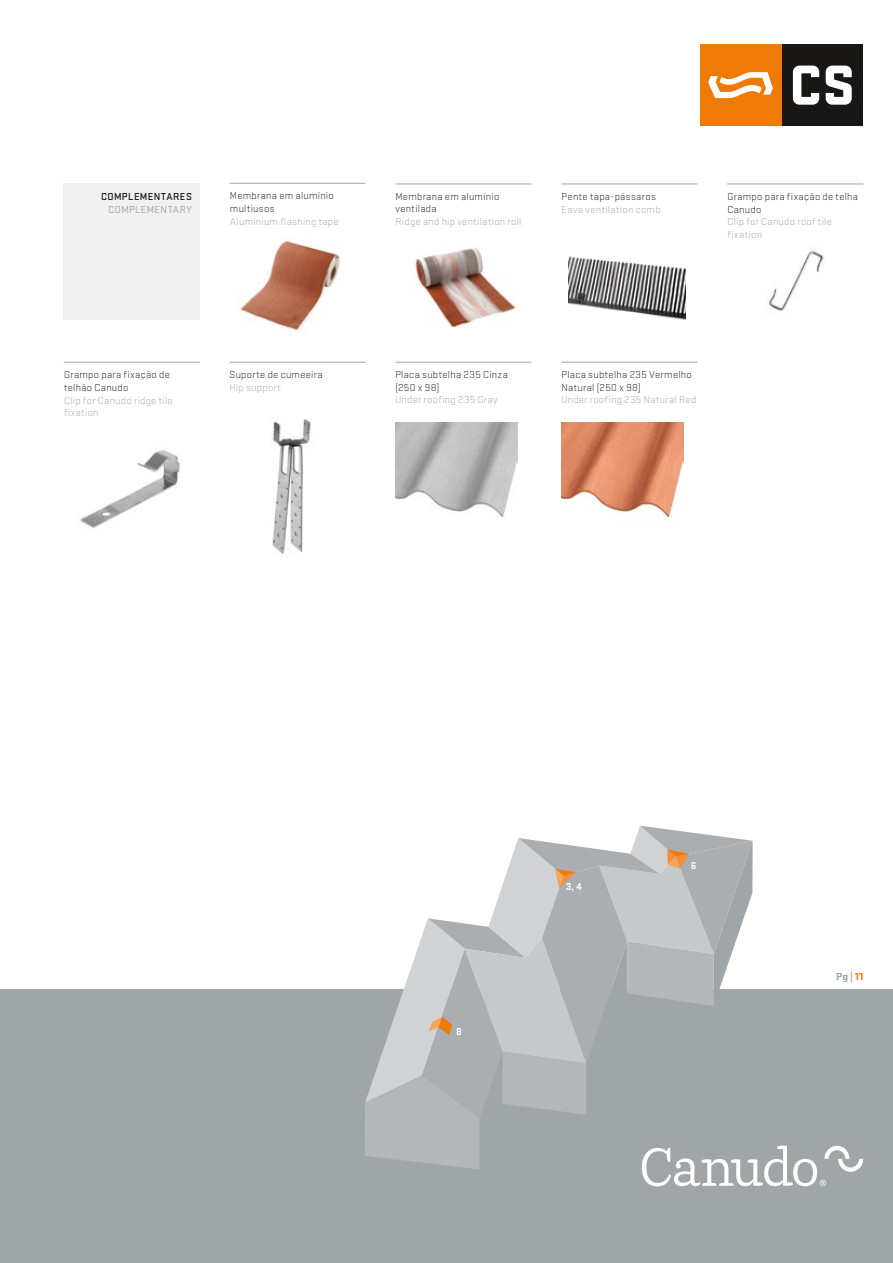
<style>
.page{position:relative;width:893px;height:1263px;background:#fff}
.page>*{position:absolute;margin:0;border:0;box-sizing:border-box;transform-origin:0 0}
.t1{font:300 10.5px/12.6px "Stratum 2";letter-spacing:.025em;color:#181716}
.t2{font:300 10.5px/12.6px "Stratum 2";letter-spacing:.025em;color:#a0a5a7}
.t3{font:500 10.5px "Stratum 2";letter-spacing:.035em;color:#181716}
.t4{font:10.5px "Stratum 2";letter-spacing:.035em;color:#a0a5a7}
.t5{font:500 10.5px "Stratum 2";color:#a0a5a7}
.t6{font:700 10.5px "Stratum 2";color:#fff}
.s1{color:#ef7a06}
</style>
<div class="page">
<div style="left:781px;top:44px;width:82px;height:82px;background:#181716"></div>
<svg style="left:793px;top:66px;width:26px;height:39px"></svg>
<svg style="left:826px;top:66px;width:26px;height:39px"></svg>
<div style="left:700px;top:44px;width:81px;height:82px;background:#ef7a06"></div>
<svg style="left:708px;top:72px;width:65px;height:26px"></svg>
<img style="left:272px;top:419px;width:39px;height:135px">
<img style="left:415px;top:248px;width:101px;height:80px">
<img style="left:240px;top:240px;width:101px;height:91px">
<img style="left:569px;top:256px;width:117px;height:64px">
<div style="left:0;top:990px;width:893px;height:273px;background:#a0a5a7"></div>
<div style="left:64px;top:184px;width:136px;height:136px;background:#f1f1f2"></div>
<hr style="left:230px;top:183px;width:136px;height:1px;background:#a0a5a7">
<img style="left:395px;top:422px;width:123px;height:96px">
<hr style="left:395px;top:362px;width:136px;height:1px;background:#a0a5a7">
<hr style="left:395px;top:184px;width:136px;height:1px;background:#a0a5a7">
<img style="left:561px;top:422px;width:123px;height:97px">
<hr style="left:561px;top:362px;width:136px;height:1px;background:#a0a5a7">
<hr style="left:229px;top:362px;width:137px;height:1px;background:#a0a5a7">
<hr style="left:561px;top:184px;width:136px;height:1px;background:#a0a5a7">
<img style="left:768px;top:250px;width:56px;height:61px">
<hr style="left:727px;top:184px;width:136px;height:1px;background:#a0a5a7">
<img style="left:80px;top:450px;width:101px;height:79px">
<hr style="left:64px;top:362px;width:136px;height:1px;background:#a0a5a7">
<svg style="left:365px;top:826px;width:498px;height:360px"></svg>
<p class="t3" style="left:101px;top:191px;width:92px">COMPLEMENTARES</p>
<p class="t4" style="left:108px;top:203px;width:85px">COMPLEMENTARY</p>
<p class="t1" style="left:230px;top:190px;width:105px">Membrana em alumínio multiusos</p>
<p class="t2" style="left:230px;top:215px;width:110px">Aluminium flashing tape</p>
<p class="t1" style="left:64px;top:368px;width:107px">Grampo para fixação de telhão Canudo</p>
<p class="t2" style="left:64px;top:394px;width:110px">Clip for Canudo ridge tile fixation</p>
<p class="t1" style="left:229px;top:368px;width:95px">Suporte de cumeeira</p>
<p class="t2" style="left:229px;top:381px;width:53px">Hip support</p>
<p class="t1" style="left:395px;top:190px;width:105px">Membrana em alumínio ventilada</p>
<p class="t2" style="left:395px;top:215px;width:127px">Ridge and hip ventilation roll</p>
<p class="t1" style="left:562px;top:190px;width:96px">Pente tapa-pássaros</p>
<p class="t2" style="left:562px;top:203px;width:101px">Eave ventilation comb</p>
<p class="t1" style="left:727px;top:190px;width:132px">Grampo para fixação de telha<br>Canudo</p>
<p class="t2" style="left:727px;top:215px;width:106px">Clip for Canudo roof tile fixation</p>
<p class="t1" style="left:395px;top:368px;width:114px">Placa subtelha 235 Cinza (250 x 98)</p>
<p class="t2" style="left:395px;top:393px;width:104px">Under roofing 235 Gray</p>
<p class="t1" style="left:561px;top:368px;width:132px">Placa subtelha 235 Vermelho<br>Natural (250 x 98)</p>
<p class="t2" style="left:561px;top:394px;width:136px">Under roofing 235 Natural Red</p>
<p class="t6" style="left:456px;top:1026px;width:7px">8</p>
<p class="t6" style="left:566px;top:880px;width:17px">3, 4</p>
<p class="t6" style="left:691px;top:860px;width:7px">6</p>
<p class="t5" style="left:836px;top:970px;width:28px">Pg | <span class="s1">11</span></p>
</div>
